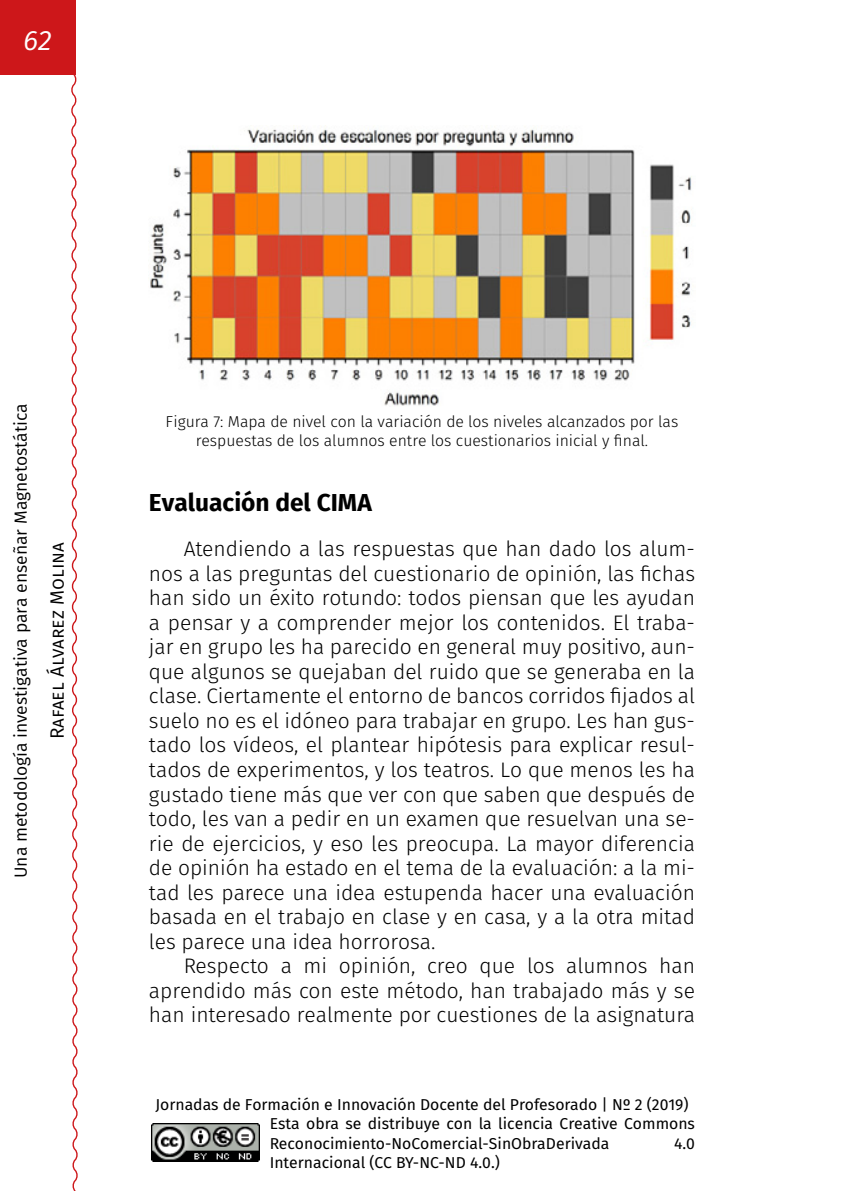
<style>
.page{position:relative;width:844px;height:1191px;background:#fff}
.page>*{position:absolute;margin:0;border:0;box-sizing:border-box;transform-origin:0 0}
.t1{font:italic 28px "Fira Sans";color:#fff}
._40_Enunciado_01{font:700 24.5px "Fira Sans";color:#000}
._00_texto_normal{font:300 21px/24.5px "Fira Sans";color:#000;text-align:justify}
.t2{font:19.25px "Fira Sans";color:#000}
.t3{font:17.5px "Fira Sans";color:#000}
.t4{font:15.75px/19.2px "Fira Sans";color:#000}
._95_Pies_de_fotos_ce{font:300 15.75px/19.2px "Fira Sans";color:#000;text-align:center}
</style>
<div class="page">
<div style="left:0;top:0;width:75px;height:74px;background:#cd171a"></div>
<svg style="left:70px;top:73px;width:8px;height:1118px"></svg>
<img style="left:151px;top:1123px;width:109px;height:38px">
<img style="left:150px;top:128px;width:542px;height:278px">
<h1 class="t1" style="left:24px;top:21px;width:30px">62</h1>
<p class="t3" style="left:8px;top:878px;width:476px;rotate:-90deg">Una metodología investigativa para enseñar Magnetostática</p>
<p class="t2" style="left:44px;top:739px;width:199px;rotate:-90deg">Rafael Álvarez Molina</p>
<p class="_95_Pies_de_fotos_ce" style="left:165px;top:412px;width:514px">Figura 7: Mapa de nivel con la variación de los niveles alcanzados por las respuestas de los alumnos entre los cuestionarios inicial y final.</p>
<p class="_40_Enunciado_01" style="left:149px;top:485px;width:224px">Evaluación del CIMA</p>
<p class="_00_texto_normal" style="left:149px;top:537px;width:547px;text-indent:35px">Atendiendo a las respuestas que han dado los alum&shy;nos a las preguntas del cuestionario de opinión, las fichas han sido un éxito rotundo: todos piensan que les ayudan a pensar y a comprender mejor los contenidos. El traba&shy;jar en grupo les ha parecido en general muy positivo, aun&shy;que algunos se quejaban del ruido que se generaba en la clase. Ciertamente el entorno de bancos corridos fijados al suelo no es el idóneo para trabajar en grupo. Les han gus&shy;tado los vídeos, el plantear hipótesis para explicar resul&shy;tados de experimentos, y los teatros. Lo que menos les ha gustado tiene más que ver con que saben que después de todo, les van a pedir en un examen que resuelvan una se&shy;rie de ejercicios, y eso les preocupa. La mayor diferencia de opinión ha estado en el tema de la evaluación: a la mi&shy;tad les parece una idea estupenda hacer una evaluación basada en el trabajo en clase y en casa, y a la otra mitad les parece una idea horrorosa.</p>
<p class="_00_texto_normal" style="left:149px;top:953px;width:547px;text-indent:35px">Respecto a mi opinión, creo que los alumnos han aprendido más con este método, han trabajado más y se han interesado realmente por cuestiones de la asignatura</p>
<p class="t4" style="left:270px;top:1095px;width:426px;text-indent:-114px">Jornadas de Formación e Innovación Docente del Profesorado | Nº 2 (2019)<br>Esta obra se distribuye con la licencia Creative Commons<br>Reconocimiento-NoComercial-SinObraDerivada</p>
<p class="t4" style="left:674px;top:1133px;width:22px">4.0</p>
<p class="t4" style="left:270px;top:1152px;width:231px">Internacional (CC BY-NC-ND 4.0.)</p>
</div>
